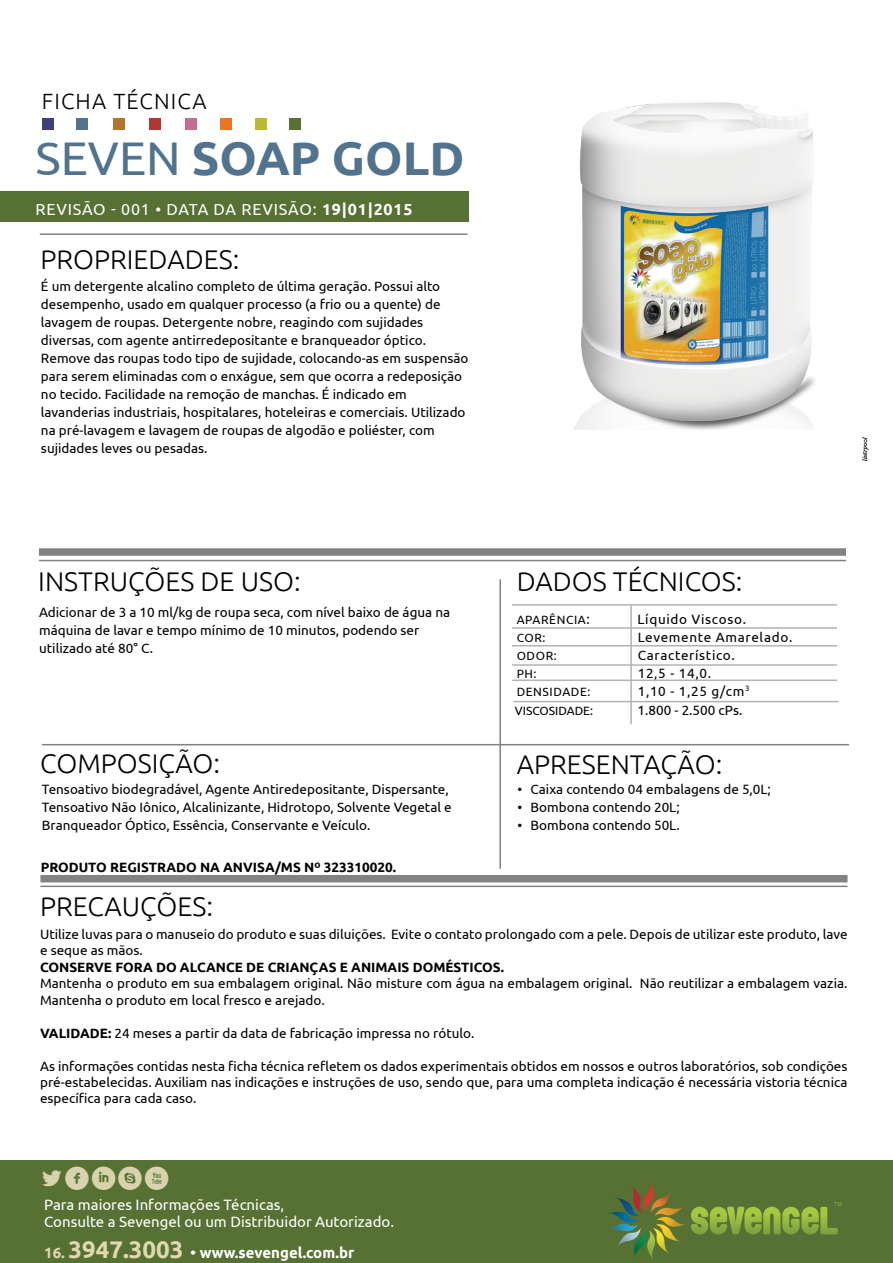
<style>
.page{position:relative;width:893px;height:1263px;background:#fff}
.page>*{position:absolute;margin:0;border:0;box-sizing:border-box;transform-origin:0 0}
.t1{font:700 47.25px "Ubuntu";color:#51738d}
.t2{font:33.3px "Socialico";color:#d8d3ad}
.t3{font:300 27px "Ubuntu";color:#000100}
.t4{font:300 22.05px "Ubuntu";letter-spacing:.05em;color:#000100}
.t5{font:16.05px "Ubuntu";letter-spacing:.05em;color:#fff}
.t6{font:15px/17.2px "Ubuntu";color:#fff}
.t7{font:700 15px "Ubuntu";color:#fff}
.t8{font:13.5px/18px "Ubuntu";color:#010101}
.t9{font:700 13.5px "Ubuntu";color:#010101}
.t10{font:13.5px "Ubuntu";letter-spacing:.05em;color:#000100}
.t11{font:12px "Ubuntu";letter-spacing:.05em;color:#000100}
.t12{font:12px "Ubuntu";color:#010101}
.s1{font-weight:400}
.s2{font-weight:700}
.s3{font-size:13.5px;color:#010101}
.s4{color:#010101}
.s5{color:#ded9b0}
.s6{font-size:24px;color:#ded9b0}
</style>
<div class="page">
<div style="left:0;top:1160px;width:893px;height:103px;background:#567133"></div>
<div style="left:290px;top:119px;width:11px;height:11px;background:#567133"></div>
<div style="left:255px;top:119px;width:11px;height:11px;background:#babb33"></div>
<div style="left:220px;top:119px;width:11px;height:11px;background:#ef7422"></div>
<div style="left:186px;top:119px;width:11px;height:11px;background:#c46d94"></div>
<div style="left:149px;top:119px;width:12px;height:11px;background:#af3833"></div>
<div style="left:113px;top:119px;width:11px;height:11px;background:#b47330"></div>
<div style="left:77px;top:119px;width:11px;height:11px;background:#51738d"></div>
<div style="left:42px;top:119px;width:11px;height:11px;background:#3e407d"></div>
<svg style="left:608px;top:1182px;width:234px;height:77px"></svg>
<svg style="left:862px;top:437px;width:7px;height:24px"></svg>
<hr style="left:40px;top:233px;width:428px;height:2px;background:#808284">
<hr style="left:39px;top:560px;width:807px;height:1px;background:#808284">
<hr style="left:40px;top:885px;width:807px;height:2px;background:#808284">
<div style="left:39px;top:548px;width:807px;height:8px;background:#808284"></div>
<hr style="left:499px;top:579px;width:2px;height:290px;background:#808284">
<hr style="left:512px;top:627px;width:325px;height:2px;background:#b1b3b6">
<hr style="left:512px;top:604px;width:325px;height:2px;background:#b1b3b6">
<hr style="left:512px;top:645px;width:325px;height:1px;background:#b1b3b6">
<hr style="left:512px;top:679px;width:325px;height:2px;background:#b1b3b6">
<hr style="left:630px;top:605px;width:2px;height:119px;background:#b1b3b6">
<div style="left:0;top:191px;width:469px;height:30px;background:#567133"></div>
<hr style="left:512px;top:664px;width:325px;height:2px;background:#b1b3b6">
<img style="left:573px;top:102px;width:242px;height:328px">
<hr style="left:513px;top:701px;width:326px;height:1px;background:#b1b3b6">
<hr style="left:42px;top:744px;width:807px;height:1px;background:#808284">
<div style="left:40px;top:875px;width:807px;height:7px;background:#808284"></div>
<h3 class="t4" style="left:42px;top:88px;width:166px">FICHA TÉCNICA</h3>
<h1 class="t1" style="left:35px;top:130px;width:431px"><span class="s1">SEVEN</span> SOAP GOLD</h1>
<p class="t5" style="left:35px;top:199px;width:379px">REVISÃO - 001 DATA DA REVISÃO: <span class="s2">19|01|2015</span></p>
<h3 class="t3" style="left:40px;top:243px;width:200px">PROPRIEDADES:</h3>
<p class="t8" style="left:41px;top:277px;width:429px">É um detergente alcalino completo de última geração. Possui alto desempenho, usado em qualquer processo (a frio ou a quente) de lavagem de roupas. Detergente nobre, reagindo com sujidades diversas, com agente antirredepositante e branqueador óptico.<br>Remove das roupas todo tipo de sujidade, colocando-as em suspensão para serem eliminadas com o enxágue, sem que ocorra a redeposição no tecido. Facilidade na remoção de manchas. É indicado em lavanderias industriais, hospitalares, hoteleiras e comerciais. Utilizado na pré-lavagem e lavagem de roupas de algodão e poliéster, com sujidades leves ou pesadas.</p>
<h3 class="t3" style="left:38px;top:565px;width:264px">INSTRUÇÕES DE USO:</h3>
<p class="t8" style="left:39px;top:603px;width:413px">Adicionar de 3 a 10 ml/kg de roupa seca, com nível baixo de água na máquina de lavar e tempo mínimo de 10 minutos, podendo ser utilizado até 80° C.</p>
<h3 class="t3" style="left:517px;top:565px;width:227px">DADOS TÉCNICOS:</h3>
<p class="t11" style="left:517px;top:612px;width:75px">APARÊNCIA<span class="s3">:</span></p>
<p class="t10" style="left:638px;top:611px;width:110px">Líquido Viscoso.</p>
<p class="t11" style="left:517px;top:630px;width:30px">COR:</p>
<p class="t10" style="left:638px;top:629px;width:156px">Levemente Amarelado.</p>
<p class="t11" style="left:517px;top:648px;width:42px">ODOR:</p>
<p class="t10" style="left:638px;top:647px;width:99px">Característico.</p>
<p class="t11" style="left:517px;top:666px;width:21px">PH:</p>
<p class="t8" style="left:638px;top:664px;width:75px">12,5 - 14,0.</p>
<p class="t11" style="left:517px;top:684px;width:75px">DENSIDADE:</p>
<p class="t10" style="left:638px;top:683px;width:113px">1,10 - 1,25 <span class="s4">g/cm</span><sup>3</sup></p>
<p class="t12" style="left:515px;top:703px;width:80px">VISCOSIDADE:</p>
<p class="t8" style="left:638px;top:701px;width:106px">1.800 - 2.500 cPs.</p>
<h3 class="t3" style="left:40px;top:747px;width:182px">COMPOSIÇÃO:</h3>
<h3 class="t3" style="left:517px;top:748px;width:207px">APRESENTAÇÃO:</h3>
<p class="t8" style="left:42px;top:780px;width:411px">Tensoativo biodegradável, Agente Antiredepositante, Dispersante,<br>Tensoativo Não Iônico, Alcalinizante, Hidrotopo, Solvente Vegetal e<br>Branqueador Óptico, Essência, Conservante e Veículo.</p>
<p class="t8" style="left:518px;top:780px;width:255px">• Caixa contendo 04 embalagens de 5,0L;</p>
<p class="t8" style="left:518px;top:798px;width:164px">• Bombona contendo 20L;</p>
<p class="t8" style="left:518px;top:816px;width:164px">• Bombona contendo 50L.</p>
<p class="t9" style="left:41px;top:859px;width:357px">PRODUTO REGISTRADO NA ANVISA/MS Nº 323310020.</p>
<h3 class="t3" style="left:40px;top:890px;width:174px">PRECAUÇÕES:</h3>
<p class="t8" style="left:40px;top:925px;width:809px;line-height:16.5px">Utilize luvas para o manuseio do produto e suas diluições. Evite o contato prolongado com a pele. Depois de utilizar este produto, lave e seque as mãos.</p>
<p class="t9" style="left:40px;top:959px;width:466px">CONSERVE FORA DO ALCANCE DE CRIANÇAS E ANIMAIS DOMÉSTICOS.</p>
<p class="t8" style="left:40px;top:975px;width:809px;line-height:16.5px">Mantenha o produto em sua embalagem original. Não misture com água na embalagem original. Não reutilizar a embalagem vazia.<br>Mantenha o produto em local fresco e arejado.</p>
<p class="t8" style="left:40px;top:1023px;width:436px"><span class="s2">VALIDADE:</span> 24 meses a partir da data de fabricação impressa no rótulo.</p>
<p class="t8" style="left:40px;top:1057px;width:809px;line-height:16.5px;text-align:justify">As informações contidas nesta ficha técnica refletem os dados experimentais obtidos em nossos e outros laboratórios, sob condições pré-estabelecidas. Auxiliam nas indicações e instruções de uso, sendo que, para uma completa indicação é necessária vistoria técnica específica para cada caso.</p>
<h2 class="t2" style="left:38px;top:1159px;width:133px">Lfihx</h2>
<p class="t6" style="left:44px;top:1196px;width:351px">Para maiores Informações Técnicas,<br>Consulte a Sevengel ou um Distribuidor Autorizado.</p>
<p class="t7" style="left:44px;top:1243px;width:312px"><span class="s5">16.</span> <span class="s6">3947.3003</span> • www.sevengel.com.br</p>
</div>
